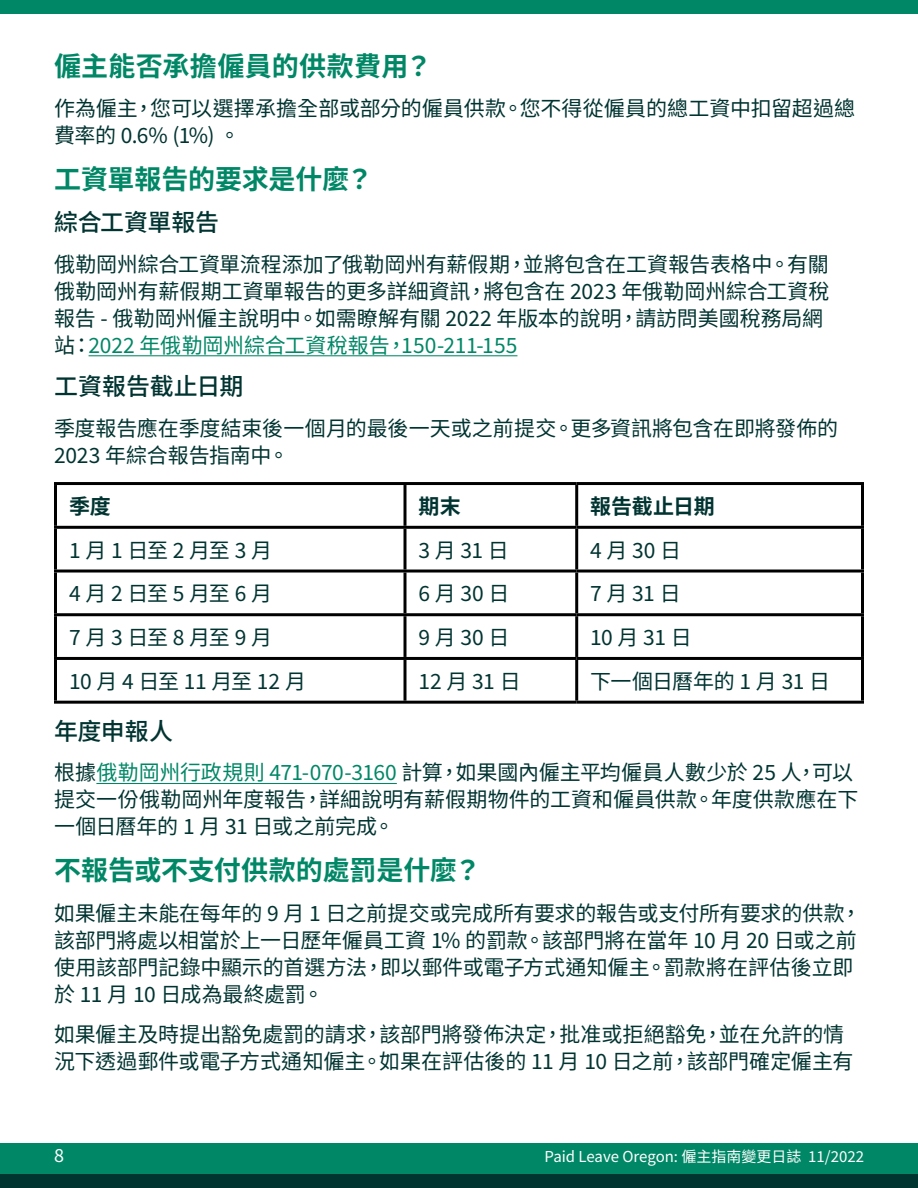
<style>
.page{position:relative;width:918px;height:1188px;background:#fff}
.page>*{position:absolute;margin:0;border:0;box-sizing:border-box;transform-origin:0 0}
.Heading_2{font:700 27px "Noto Sans TC";color:#008766}
.Heading_3{font:500 24px "Noto Sans TC";letter-spacing:-.01em;color:#003431}
.t1{font:21px/27px "Noto Sans TC";letter-spacing:-.005em;color:#003431}
.t2{font:21px "Noto Sans TC";letter-spacing:-.03em;color:#003431}
.t3{font:700 21px "Noto Sans TC";letter-spacing:-.005em;color:#003431}
.t4{font:18px "Noto Sans TC";color:#fff}
.t5{font:15px "Noto Sans TC";color:#fff}
.s1{color:#008766}
</style>
<div class="page">
<div style="left:0;top:1144px;width:918px;height:44px;background:#008766"></div>
<div style="left:0;top:0;width:918px;height:14px;background:#008766"></div>
<div style="left:0;top:1174px;width:918px;height:14px;background:#003431"></div>
<hr style="left:89px;top:355px;width:428px;height:1px;background:#008766">
<hr style="left:96px;top:783px;width:301px;height:1px;background:#008766">
<hr style="left:54px;top:482px;width:351px;height:3px;background:#000">
<hr style="left:54px;top:485px;width:3px;height:41px;background:#000">
<hr style="left:405px;top:482px;width:172px;height:3px;background:#000">
<hr style="left:404px;top:485px;width:2px;height:41px;background:#000">
<hr style="left:577px;top:482px;width:287px;height:3px;background:#000">
<hr style="left:575px;top:485px;width:3px;height:41px;background:#000">
<hr style="left:861px;top:485px;width:3px;height:41px;background:#000">
<hr style="left:54px;top:526px;width:351px;height:3px;background:#000">
<hr style="left:54px;top:529px;width:3px;height:41px;background:#000">
<hr style="left:405px;top:526px;width:172px;height:3px;background:#000">
<hr style="left:404px;top:529px;width:2px;height:41px;background:#000">
<hr style="left:577px;top:526px;width:287px;height:3px;background:#000">
<hr style="left:575px;top:529px;width:3px;height:41px;background:#000">
<hr style="left:861px;top:529px;width:3px;height:41px;background:#000">
<hr style="left:54px;top:570px;width:351px;height:3px;background:#000">
<hr style="left:54px;top:573px;width:3px;height:40px;background:#000">
<hr style="left:405px;top:570px;width:172px;height:3px;background:#000">
<hr style="left:404px;top:573px;width:2px;height:40px;background:#000">
<hr style="left:577px;top:570px;width:287px;height:3px;background:#000">
<hr style="left:575px;top:573px;width:3px;height:40px;background:#000">
<hr style="left:861px;top:573px;width:3px;height:40px;background:#000">
<hr style="left:54px;top:613px;width:351px;height:3px;background:#000">
<hr style="left:54px;top:616px;width:3px;height:41px;background:#000">
<hr style="left:405px;top:613px;width:172px;height:3px;background:#000">
<hr style="left:404px;top:616px;width:2px;height:41px;background:#000">
<hr style="left:577px;top:613px;width:287px;height:3px;background:#000">
<hr style="left:575px;top:616px;width:3px;height:41px;background:#000">
<hr style="left:861px;top:616px;width:3px;height:41px;background:#000">
<hr style="left:54px;top:657px;width:351px;height:3px;background:#000">
<hr style="left:54px;top:660px;width:3px;height:41px;background:#000">
<hr style="left:405px;top:657px;width:172px;height:3px;background:#000">
<hr style="left:404px;top:660px;width:2px;height:41px;background:#000">
<hr style="left:577px;top:657px;width:287px;height:3px;background:#000">
<hr style="left:575px;top:660px;width:3px;height:41px;background:#000">
<hr style="left:861px;top:660px;width:3px;height:41px;background:#000">
<hr style="left:54px;top:701px;width:351px;height:3px;background:#000">
<hr style="left:405px;top:701px;width:172px;height:3px;background:#000">
<hr style="left:577px;top:701px;width:287px;height:3px;background:#000">
<p class="Heading_2" style="left:54px;top:50px;width:380px">僱主能否承擔僱員的供款費用？</p>
<p class="t1" style="left:54px;top:95px;width:803px">作為僱主，您可以選擇承擔全部或部分的僱員供款。您不得從僱員的總工資中扣留超過總費率的 0.6% (1%) 。</p>
<p class="Heading_2" style="left:54px;top:164px;width:321px">工資單報告的要求是什麼？</p>
<p class="Heading_3" style="left:54px;top:209px;width:167px">綜合工資單報告</p>
<p class="t1" style="left:54px;top:251px;width:777px">俄勒岡州綜合工資單流程添加了俄勒岡州有薪假期，並將包含在工資報告表格中。有關俄勒岡州有薪假期工資單報告的更多詳細資訊，將包含在 2023 年俄勒岡州綜合工資稅報告 - 俄勒岡州僱主說明中。如需瞭解有關 2022 年版本的說明，請訪問美國稅務局網站：<span class="s1">2022 年俄勒岡州綜合工資稅報告，150-211-155</span></p>
<p class="Heading_3" style="left:54px;top:373px;width:191px">工資報告截止日期</p>
<p class="t1" style="left:54px;top:415px;width:786px">季度報告應在季度結束後一個月的最後一天或之前提交。更多資訊將包含在即將發佈的<br>2023 年綜合報告指南中。</p>
<p class="t3" style="left:69px;top:494px;width:43px">季度</p>
<p class="t3" style="left:418px;top:494px;width:44px">期末</p>
<p class="t3" style="left:590px;top:494px;width:126px">報告截止日期</p>
<p class="t1" style="left:69px;top:537px;width:205px">1 月 1 日至 2 月至 3 月</p>
<p class="t1" style="left:418px;top:537px;width:92px">3 月 31 日</p>
<p class="t1" style="left:590px;top:537px;width:93px">4 月 30 日</p>
<p class="t1" style="left:69px;top:580px;width:205px">4 月 2 日至 5 月至 6 月</p>
<p class="t1" style="left:418px;top:580px;width:93px">6 月 30 日</p>
<p class="t1" style="left:590px;top:580px;width:92px">7 月 31 日</p>
<p class="t1" style="left:69px;top:624px;width:205px">7 月 3 日至 8 月至 9 月</p>
<p class="t1" style="left:418px;top:624px;width:93px">9 月 30 日</p>
<p class="t1" style="left:590px;top:624px;width:103px">10 月 31 日</p>
<p class="t1" style="left:69px;top:668px;width:239px">10 月 4 日至 11 月至 12 月</p>
<p class="t1" style="left:418px;top:668px;width:104px">12 月 31 日</p>
<p class="t2" style="left:590px;top:669px;width:241px">下一個日曆年的 1 月 31 日</p>
<p class="Heading_3" style="left:54px;top:718px;width:121px">年度申報人</p>
<p class="t1" style="left:54px;top:760px;width:806px">根據<span class="s1">俄勒岡州行政規則 471-070-3160</span> 計算，如果國內僱主平均僱員人數少於 25 人，可以提交一份俄勒岡州年度報告，詳細說明有薪假期物件的工資和僱員供款。年度供款應在下一個日曆年的 1 月 31 日或之前完成。</p>
<p class="Heading_2" style="left:54px;top:855px;width:429px">不報告或不支付供款的處罰是什麼？</p>
<p class="t1" style="left:54px;top:900px;width:809px">如果僱主未能在每年的 9 月 1 日之前提交或完成所有要求的報告或支付所有要求的供款，該部門將處以相當於上一日歷年僱員工資 1% 的罰款。該部門將在當年 10 月 20 日或之前使用該部門記錄中顯示的首選方法，即以郵件或電子方式通知僱主。罰款將在評估後立即於 11 月 10 日成為最終處罰。</p>
<p class="t1" style="left:54px;top:1022px;width:801px">如果僱主及時提出豁免處罰的請求，該部門將發佈決定，批准或拒絕豁免，並在允許的情況下透過郵件或電子方式通知僱主。如果在評估後的 11 月 10 日之前，該部門確定僱主有</p>
<p class="t4" style="left:54px;top:1145px;width:11px">8</p>
<p class="t5" style="left:545px;top:1148px;width:321px">Paid Leave Oregon: 僱主指南變更日誌 11/2022</p>
</div>
